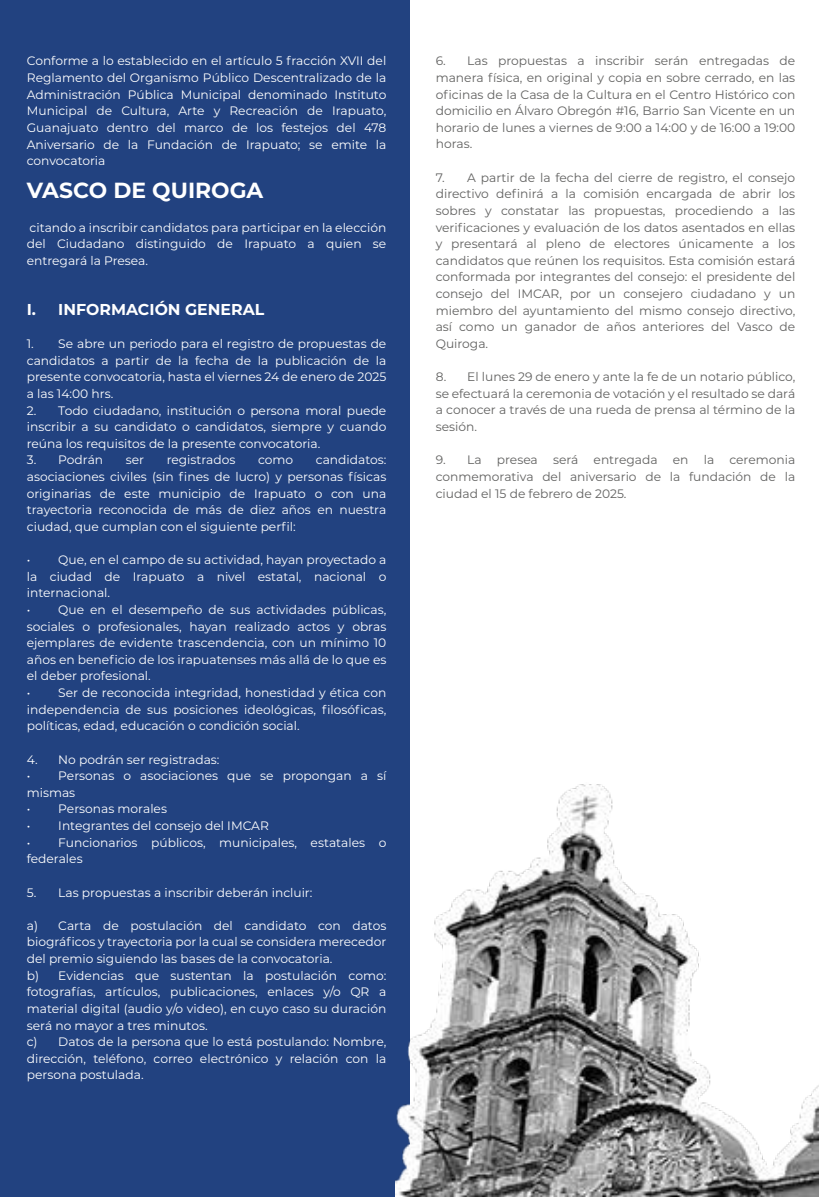
<style>
.page{position:relative;width:819px;height:1197px;background:#fff}
.page>*{position:absolute;margin:0;border:0;box-sizing:border-box;transform-origin:0 0}
.t1{font:700 21.88px "Montserrat";color:#fff}
.t2{font:700 15.75px "Montserrat";color:#fff}
.t3{font:12.25px/16.6px "Montserrat";color:#fff;text-align:justify}
.t4{font:12.25px/16.6px "Montserrat";color:#616160;text-align:justify}
</style>
<div class="page">
<div style="left:0;top:0;width:410px;height:1197px;background:#224280"></div>
<img style="left:395px;top:784px;width:424px;height:413px">
<p class="t3" style="left:27px;top:52px;width:361px">Conforme a lo establecido en el artículo 5 fracción XVII del Reglamento del Organismo Público Descentralizado de la Administración Pública Municipal denominado Instituto Municipal de Cultura, Arte y Recreación de Irapuato, Guanajuato dentro del marco de los festejos del 478<br>Aniversario de la Fundación de Irapuato; se emite la convocatoria</p>
<h1 class="t1" style="left:27px;top:175px;width:238px">VASCO DE QUIROGA</h1>
<p class="t3" style="left:27px;top:219px;width:361px">citando a inscribir candidatos para participar en la elección del Ciudadano distinguido de Irapuato a quien se entregará la Presea.</p>
<p class="t2" style="left:27px;top:298px;width:239px">I. INFORMACIÓN GENERAL</p>
<p class="t3" style="left:27px;top:335px;width:361px">1. Se abre un periodo para el registro de propuestas de candidatos a partir de la fecha de la publicación de la presente convocatoria, hasta el viernes 24 de enero de 2025 a las 14:00 hrs.</p>
<p class="t3" style="left:27px;top:401px;width:361px">2. Todo ciudadano, institución o persona moral puede inscribir a su candidato o candidatos, siempre y cuando reúna los requisitos de la presente convocatoria.</p>
<p class="t3" style="left:27px;top:451px;width:78px">3. Podrán</p>
<p class="t3" style="left:126px;top:451px;width:20px">ser</p>
<p class="t3" style="left:167px;top:451px;width:70px">registrados</p>
<p class="t3" style="left:258px;top:451px;width:37px">como</p>
<p class="t3" style="left:27px;top:451px;width:361px;text-indent:289px">candidatos: asociaciones civiles (sin fines de lucro) y personas físicas originarias de este municipio de Irapuato o con una trayectoria reconocida de más de diez años en nuestra ciudad, que cumplan con el siguiente perfil:</p>
<p class="t3" style="left:27px;top:551px;width:361px">• Que, en el campo de su actividad, hayan proyectado a la ciudad de Irapuato a nivel estatal, nacional o internacional.</p>
<p class="t3" style="left:27px;top:601px;width:361px">• Que en el desempeño de sus actividades públicas, sociales o profesionales, hayan realizado actos y obras ejemplares de evidente trascendencia, con un mínimo 10 años en beneficio de los irapuatenses más allá de lo que es el deber profesional.</p>
<p class="t3" style="left:27px;top:684px;width:361px">• Ser de reconocida integridad, honestidad y ética con independencia de sus posiciones ideológicas, filosóficas, políticas, edad, educación o condición social.</p>
<p class="t3" style="left:27px;top:751px;width:194px">4. No podrán ser registradas:</p>
<p class="t3" style="left:27px;top:767px;width:361px">• Personas o asociaciones que se propongan a sí mismas</p>
<p class="t3" style="left:27px;top:800px;width:142px">• Personas morales</p>
<p class="t3" style="left:27px;top:817px;width:244px">• Integrantes del consejo del IMCAR</p>
<p class="t3" style="left:27px;top:834px;width:361px">• Funcionarios públicos, municipales, estatales o federales</p>
<p class="t3" style="left:27px;top:883px;width:287px">5. Las propuestas a inscribir deberán incluir:</p>
<p class="t3" style="left:27px;top:917px;width:361px;text-align:left">a) Carta de postulación del candidato con datos biográficos y trayectoria por la cual se considera merecedor del premio siguiendo las bases de la convocatoria.<br>b) Evidencias que sustentan la postulación como: fotografías, artículos, publicaciones, enlaces y/o QR a material digital (audio y/o video), en cuyo caso su duración será no mayor a tres minutos.<br>c) Datos de la persona que lo está postulando: Nombre, dirección, teléfono, correo electrónico y relación con la persona postulada.</p>
<p class="t4" style="left:436px;top:52px;width:361px">6. Las propuestas a inscribir serán entregadas de manera física, en original y copia en sobre cerrado, en las oficinas de la Casa de la Cultura en el Centro Histórico con domicilio en Álvaro Obregón #16, Barrio San Vicente en un horario de lunes a viernes de 9:00 a 14:00 y de 16:00 a 19:00 horas.</p>
<p class="t4" style="left:436px;top:169px;width:361px">7. A partir de la fecha del cierre de registro, el consejo directivo definirá a la comisión encargada de abrir los sobres y constatar las propuestas, procediendo a las verificaciones y evaluación de los datos asentados en ellas y presentará al pleno de electores únicamente a los candidatos que reúnen los requisitos. Esta comisión estará conformada por integrantes del consejo: el presidente del consejo del IMCAR, por un consejero ciudadano y un miembro del ayuntamiento del mismo consejo directivo, así como un ganador de años anteriores del Vasco de Quiroga.</p>
<p class="t4" style="left:436px;top:368px;width:361px">8. El lunes 29 de enero y ante la fe de un notario público, se efectuará la ceremonia de votación y el resultado se dará a conocer a través de una rueda de prensa al término de la sesión.</p>
<p class="t4" style="left:436px;top:451px;width:361px">9. La presea será entregada en la ceremonia conmemorativa del aniversario de la fundación de la ciudad el 15 de febrero de 2025.</p>
</div>
